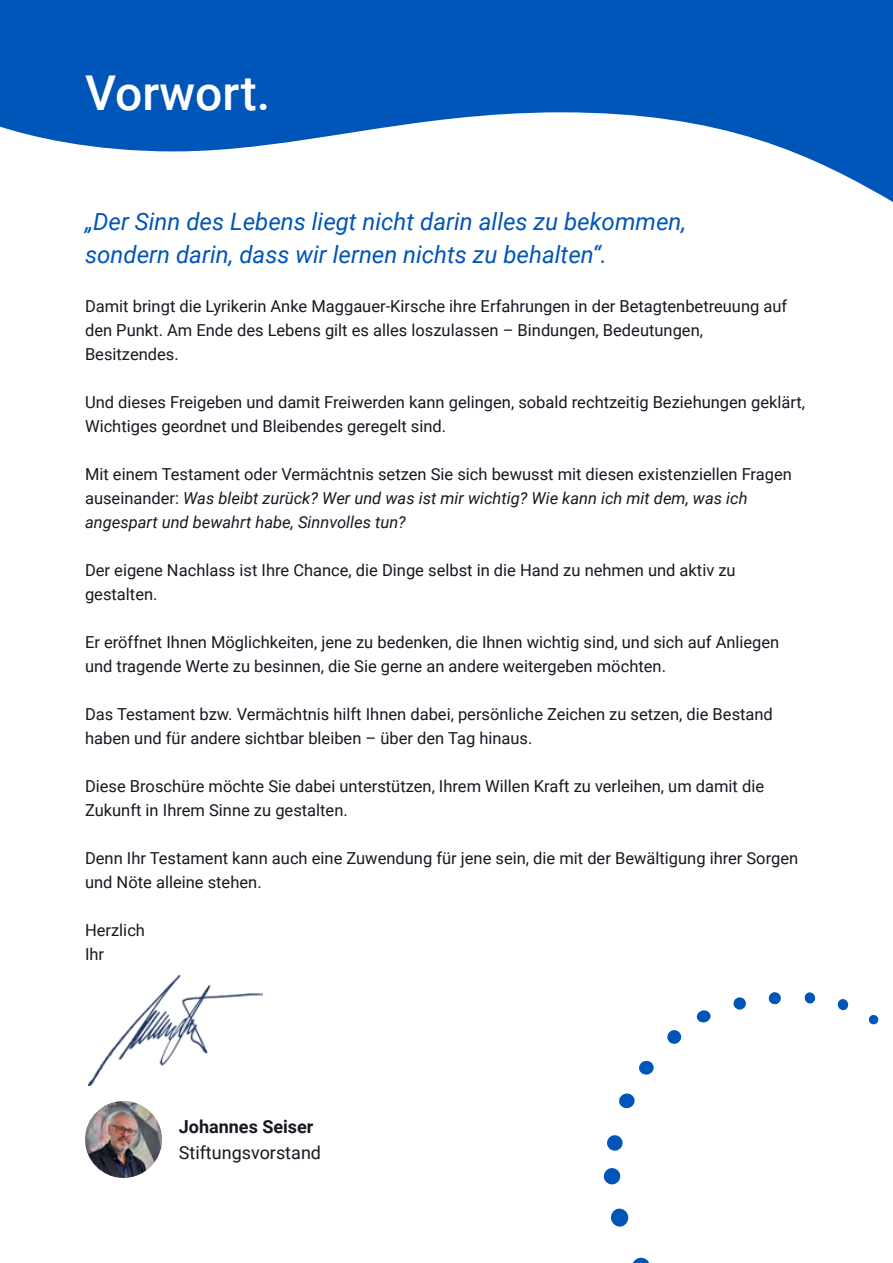
<style>
.page{position:relative;width:893px;height:1263px;background:#fff}
.page>*{position:absolute;margin:0;border:0;box-sizing:border-box;transform-origin:0 0}
.t1{font:500 48px "Roboto";color:#fff}
.t2{font:italic 24px/33px "Roboto";color:#0055b8}
.t3{font:18px "Roboto";color:#161922}
.t4{font:700 18px "Roboto";color:#161922}
.t5{font:16.5px/24px "Roboto";color:#161922}
.t6{font:italic 16.5px/24px "Roboto";color:#161922}
.s1{font-style:normal}
</style>
<div class="page">
<svg style="left:0;top:0;width:893px;height:202px;fill:#0055b8"></svg>
<img style="left:85px;top:1101px;width:77px;height:77px;border-radius:38px">
<img style="left:88px;top:976px;width:175px;height:110px">
<svg style="left:633px;top:1257px;width:17px;height:6px"></svg>
<svg style="left:611px;top:1208px;width:18px;height:19px"></svg>
<svg style="left:603px;top:1168px;width:18px;height:17px"></svg>
<svg style="left:607px;top:1135px;width:16px;height:16px"></svg>
<svg style="left:619px;top:1093px;width:16px;height:16px"></svg>
<svg style="left:639px;top:1060px;width:15px;height:15px"></svg>
<svg style="left:667px;top:1030px;width:15px;height:14px"></svg>
<svg style="left:696px;top:1010px;width:15px;height:13px"></svg>
<svg style="left:733px;top:997px;width:13px;height:13px"></svg>
<svg style="left:768px;top:992px;width:13px;height:13px"></svg>
<svg style="left:804px;top:992px;width:12px;height:12px"></svg>
<svg style="left:837px;top:999px;width:12px;height:12px"></svg>
<svg style="left:868px;top:1014px;width:11px;height:11px"></svg>
<h1 class="t1" style="left:85px;top:60px;width:187px">Vorwort.</h1>
<h2 class="t2" style="left:85px;top:204px;width:603px">„Der Sinn des Lebens liegt nicht darin alles zu bekommen, sondern darin, dass wir lernen nichts zu behalten“.</h2>
<p class="t5" style="left:85px;top:294px;width:704px">Damit bringt die Lyrikerin Anke Maggauer-Kirsche ihre Erfahrungen in der Betagtenbetreuung auf den Punkt. Am Ende des Lebens gilt es alles loszulassen – Bindungen, Bedeutungen,<br>Besitzendes.</p>
<p class="t5" style="left:85px;top:390px;width:721px">Und dieses Freigeben und damit Freiwerden kann gelingen, sobald rechtzeitig Beziehungen geklärt,<br>Wichtiges geordnet und Bleibendes geregelt sind.</p>
<p class="t6" style="left:85px;top:462px;width:708px"><span class="s1">Mit einem Testament oder Vermächtnis setzen Sie sich bewusst mit diesen existenziellen Fragen auseinander:</span> Was bleibt zurück? Wer und was ist mir wichtig? Wie kann ich mit dem, was ich angespart und bewahrt habe, Sinnvolles tun?</p>
<p class="t5" style="left:85px;top:558px;width:652px">Der eigene Nachlass ist Ihre Chance, die Dinge selbst in die Hand zu nehmen und aktiv zu gestalten.</p>
<p class="t5" style="left:85px;top:630px;width:696px">Er eröffnet Ihnen Möglichkeiten, jene zu bedenken, die Ihnen wichtig sind, und sich auf Anliegen und tragende Werte zu besinnen, die Sie gerne an andere weitergeben möchten.</p>
<p class="t5" style="left:85px;top:702px;width:689px">Das Testament bzw. Vermächtnis hilft Ihnen dabei, persönliche Zeichen zu setzen, die Bestand haben und für andere sichtbar bleiben – über den Tag hinaus.</p>
<p class="t5" style="left:85px;top:774px;width:681px">Diese Broschüre möchte Sie dabei unterstützen, Ihrem Willen Kraft zu verleihen, um damit die<br>Zukunft in Ihrem Sinne zu gestalten.</p>
<p class="t5" style="left:85px;top:846px;width:715px">Denn Ihr Testament kann auch eine Zuwendung für jene sein, die mit der Bewältigung ihrer Sorgen und Nöte alleine stehen.</p>
<p class="t5" style="left:85px;top:918px;width:62px">Herzlich<br>Ihr</p>
<p class="t4" style="left:179px;top:1114px;width:136px">Johannes Seiser</p>
<p class="t3" style="left:179px;top:1140px;width:144px">Stiftungsvorstand</p>
</div>
